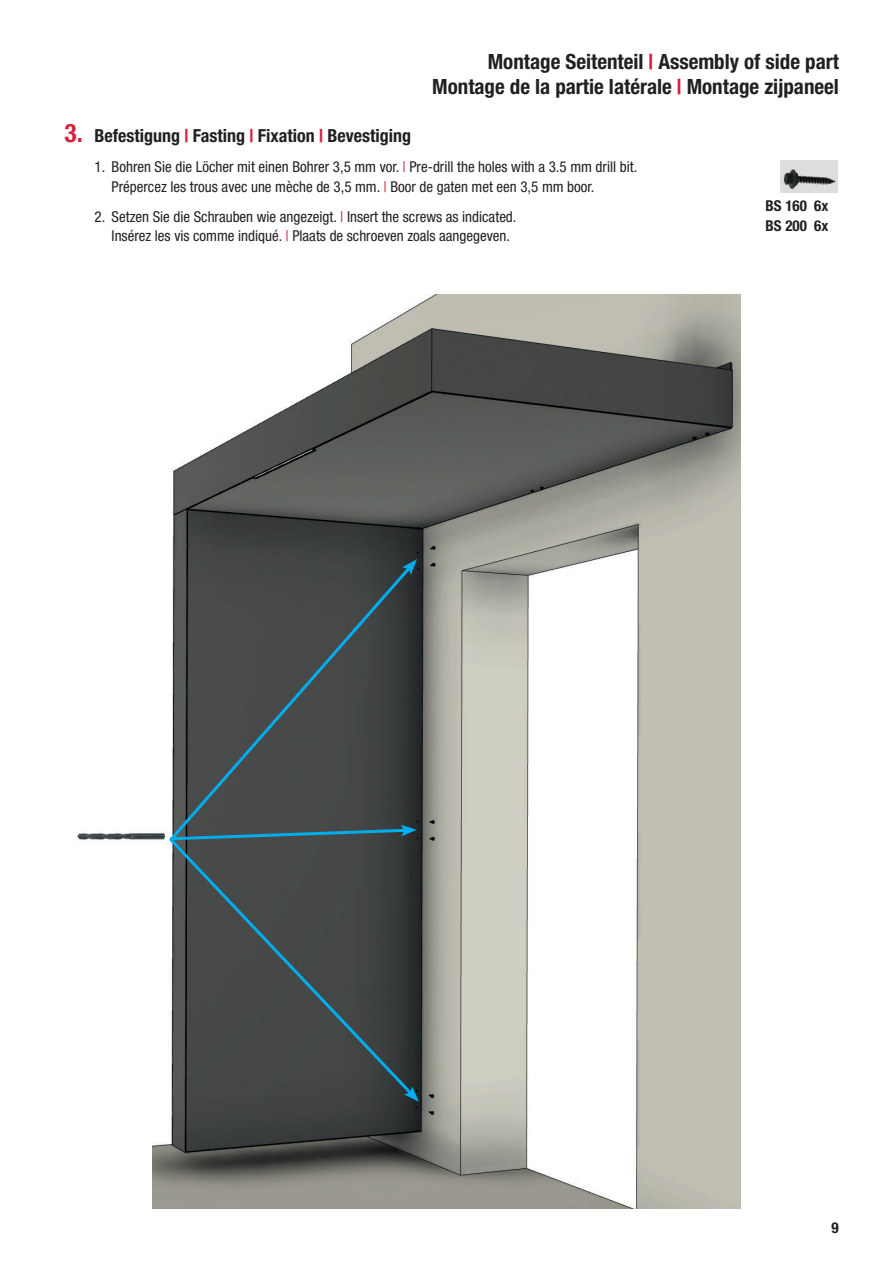
<style>
.page{position:relative;width:893px;height:1263px;background:#fff}
.page>*{position:absolute;margin:0;border:0;box-sizing:border-box;transform-origin:0 0}
.t1{font:700 condensed 25.5px "Helvetica Neue LT Pro";color:#da1f3d}
.t2{font:700 condensed 21px/25.2px "Helvetica Neue LT Pro";color:#231f20;text-align:right}
.t3{font:700 condensed 18px "Helvetica Neue LT Pro";color:#231f20}
.t4{font:condensed 15px/19.5px "Helvetica Neue LT Pro";color:#231f20}
.t5{font:700 condensed 15px/19.8px "Helvetica Neue LT Pro";color:#231f20}
.s1{color:#da1f3d}
</style>
<div class="page">
<div style="left:780px;top:160px;width:58px;height:32px;background:#dcdddf"></div>
<img style="left:784px;top:169px;width:52px;height:20px">
<img style="left:153px;top:294px;width:587px;height:915px">
<img style="left:77px;top:827px;width:89px;height:21px">
<svg style="left:167px;top:563px;width:247px;height:262px;background:#474d4c"></svg>
<svg style="left:402px;top:559px;width:15px;height:16px"></svg>
<svg style="left:167px;top:825px;width:250px;height:17px;background:#3c5d67"></svg>
<svg style="left:166px;top:834px;width:250px;height:264px;background:#454b4c"></svg>
<svg style="left:404px;top:1086px;width:15px;height:16px"></svg>
<h1 class="t1" style="left:65px;top:118px;width:20px">3.</h1>
<h2 class="t2" style="left:432px;top:49px;width:408px">Montage Seitenteil <span class="s1">|</span> Assembly of side part<br>Montage de la partie latérale <span class="s1">|</span> Montage zijpaneel</h2>
<p class="t3" style="left:95px;top:125px;width:318px">Befestigung <span class="s1">|</span> Fasting <span class="s1">|</span> Fixation <span class="s1">|</span> Bevestiging</p>
<p class="t4" style="left:112px;top:157px;width:527px;text-indent:-17px">1. Bohren Sie die Löcher mit einen Bohrer 3,5 mm vor. <span class="s1">|</span> Pre-drill the holes with a 3.5 mm drill bit.<br>Prépercez les trous avec une mèche de 3,5 mm. <span class="s1">|</span> Boor de gaten met een 3,5 mm boor.</p>
<p class="t4" style="left:112px;top:207px;width:406px;text-indent:-17px">2. Setzen Sie die Schrauben wie angezeigt. <span class="s1">|</span> Insert the screws as indicated.<br>Insérez les vis comme indiqué. <span class="s1">|</span> Plaats de schroeven zoals aangegeven.</p>
<p class="t5" style="left:766px;top:196px;width:64px">BS 160 6x<br>BS 200 6x</p>
<p class="t5" style="left:832px;top:1218px;width:9px">9</p>
</div>
